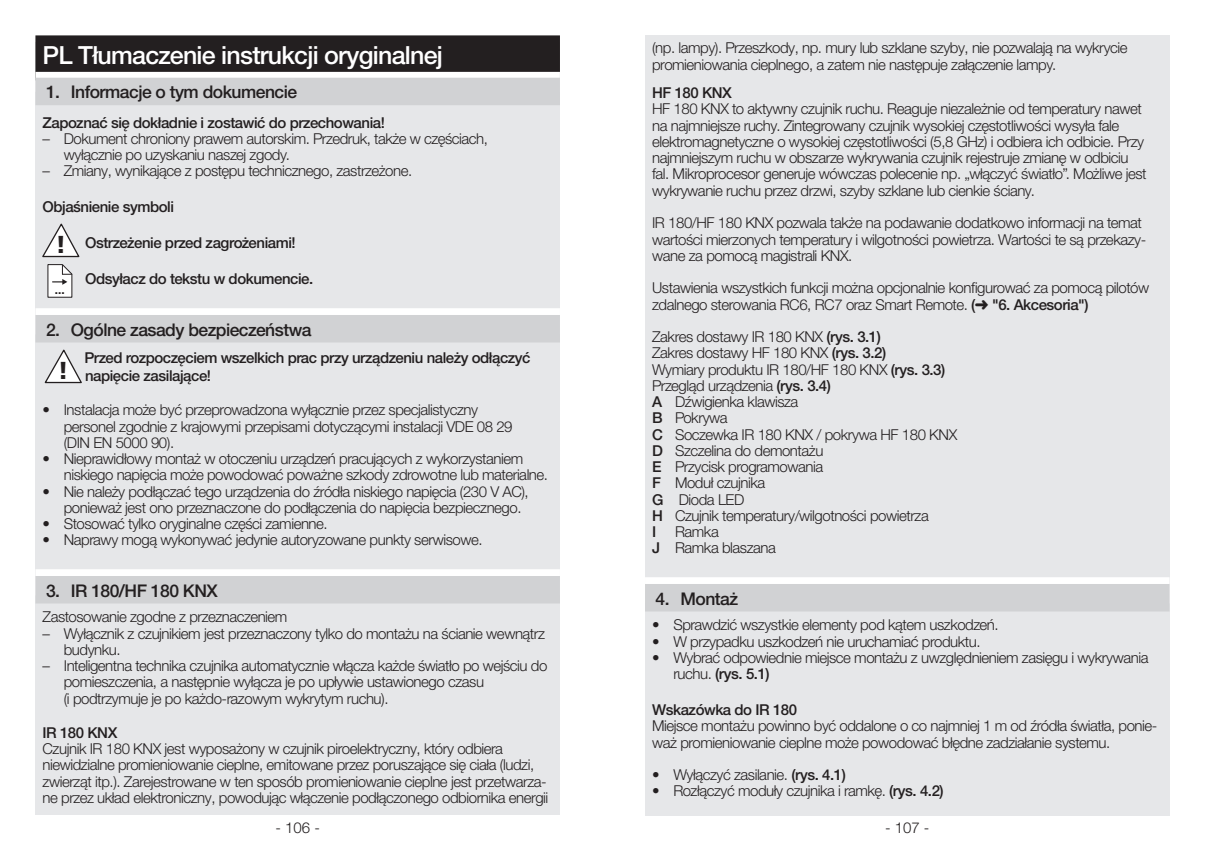
<style>
.page{position:relative;width:1205px;height:851px;background:#fff}
.page>*{position:absolute;margin:0;border:0;box-sizing:border-box;transform-origin:0 0}
.t1{font:500 25px "Helvetica Neue LTW1 G";letter-spacing:-.03em;color:#fff}
.t2{font:900 24.5px "Frutiger LT Com";color:#231f20}
.t3{font:500 17.5px "Helvetica Neue LTW1 G";letter-spacing:-.03em;color:#231f20}
.t4{font:300 15px/16.2px "Helvetica Neue LTW1 G";letter-spacing:-.03em;color:#231f20}
.t5{font:500 15px/18px "Helvetica Neue LTW1 G";letter-spacing:-.03em;color:#231f20}
.t6{font:700 11.75px "Helvetica Neue LT Pro";color:#231f20}
.s1{font-weight:500}
</style>
<div class="page">
<div style="left:35px;top:42px;width:525px;height:773px;background:#e6e7e9"></div>
<div style="left:35px;top:35px;width:525px;height:45px;background:#231f20"></div>
<div style="left:35px;top:72px;width:525px;height:20px;background:linear-gradient(to right,#fff,#fff)"></div>
<div style="left:35px;top:78px;width:525px;height:27px;background:#d1d2d4"></div>
<div style="left:35px;top:308px;width:525px;height:26px;background:#fff"></div>
<div style="left:35px;top:315px;width:525px;height:27px;background:#d1d2d4"></div>
<div style="left:35px;top:569px;width:525px;height:26px;background:#fff"></div>
<div style="left:35px;top:576px;width:525px;height:27px;background:#d1d2d4"></div>
<svg style="left:45px;top:349px;width:37px;height:35px"></svg>
<svg style="left:47px;top:264px;width:25px;height:33px"></svg>
<svg style="left:42px;top:223px;width:37px;height:35px"></svg>
<div style="left:645px;top:35px;width:524px;height:780px;background:#e6e7e9"></div>
<div style="left:645px;top:577px;width:524px;height:26px;background:#fff"></div>
<div style="left:645px;top:584px;width:524px;height:27px;background:#d1d2d4"></div>
<h1 class="t1" style="left:43px;top:40px;width:402px">PL Tłumaczenie instrukcji oryginalnej</h1>
<p class="t3" style="left:46px;top:81px;width:253px">1. Informacje o tym dokumencie</p>
<p class="t5" style="left:43px;top:113px;width:344px">Zapoznać się dokładnie i zostawić do przechowania!</p>
<p class="t4" style="left:64px;top:130px;width:426px;text-indent:-21px">– Dokument chroniony prawem autorskim. Przedruk, także w częściach, wyłącznie po uzyskaniu naszej zgody.</p>
<p class="t4" style="left:43px;top:163px;width:371px">– Zmiany, wynikające z postępu technicznego, zastrzeżone.</p>
<p class="t5" style="left:43px;top:198px;width:133px">Objaśnienie symboli</p>
<p class="t5" style="left:85px;top:234px;width:212px">Ostrzeżenie przed zagrożeniami!</p>
<p class="t5" style="left:85px;top:270px;width:228px">Odsyłacz do tekstu w dokumencie.</p>
<p class="t3" style="left:46px;top:319px;width:267px">2. Ogólne zasady bezpieczeństwa</p>
<h2 class="t2" style="left:58px;top:355px;width:12px">!</h2>
<p class="t5" style="left:85px;top:349px;width:447px">Przed rozpoczęciem wszelkich prac przy urządzeniu należy odłączyć napięcie zasilające!</p>
<p class="t4" style="left:64px;top:402px;width:450px;text-indent:-21px">• Instalacja może być przeprowadzona wyłącznie przez specjalistyczny personel zgodnie z krajowymi przepisami dotyczącymi instalacji VDE 08 29 (DIN EN 5000 90).</p>
<p class="t4" style="left:64px;top:450px;width:486px;text-indent:-21px">• Nieprawidłowy montaż w otoczeniu urządzeń pracujących z wykorzystaniem niskiego napięcia może powodować poważne szkody zdrowotne lub materialne.</p>
<p class="t4" style="left:64px;top:483px;width:466px;text-indent:-21px">• Nie należy podłączać tego urządzenia do źródła niskiego napięcia (230 V AC), ponieważ jest ono przeznaczone do podłączenia do napięcia bezpiecznego.</p>
<p class="t4" style="left:43px;top:515px;width:287px">• Stosować tylko oryginalne części zamienne.</p>
<p class="t4" style="left:43px;top:532px;width:441px">• Naprawy mogą wykonywać jedynie autoryzowane punkty serwisowe.</p>
<p class="t3" style="left:46px;top:579px;width:173px">3. IR 180/HF 180 KNX</p>
<p class="t4" style="left:43px;top:608px;width:246px">Zastosowanie zgodne z przeznaczeniem</p>
<p class="t4" style="left:64px;top:625px;width:483px;text-indent:-21px">– Wyłącznik z czujnikiem jest przeznaczony tylko do montażu na ścianie wewnątrz budynku.</p>
<p class="t4" style="left:64px;top:657px;width:485px;text-indent:-21px">– Inteligentna technika czujnika automatycznie włącza każde światło po wejściu do pomieszczenia, a następnie wyłącza je po upływie ustawionego czasu<br>(i podtrzymuje je po każdo-razowym wykrytym ruchu).</p>
<p class="t5" style="left:43px;top:723px;width:76px">IR 180 KNX</p>
<p class="t4" style="left:43px;top:740px;width:507px">Czujnik IR 180 KNX jest wyposażony w czujnik piroelektryczny, który odbiera niewidzialne promieniowanie cieplne, emitowane przez poruszające się ciała (ludzi, zwierząt itp.). Zarejestrowane w ten sposób promieniowanie cieplne jest przetwarza&shy;ne przez układ elektroniczny, powodując włączenie podłączonego odbiornika energii</p>
<h2 class="t2" style="left:55px;top:229px;width:12px">!</h2>
<p class="t6" style="left:55px;top:282px;width:11px">...</p>
<p class="t4" style="left:652px;top:40px;width:477px">(np. lampy). Przeszkody, np. mury lub szklane szyby, nie pozwalają na wykrycie promieniowania cieplnego, a zatem nie następuje załączenie lampy.</p>
<p class="t5" style="left:652px;top:84px;width:81px">HF 180 KNX</p>
<p class="t4" style="left:652px;top:101px;width:496px">HF 180 KNX to aktywny czujnik ruchu. Reaguje niezależnie od temperatury nawet na najmniejsze ruchy. Zintegrowany czujnik wysokiej częstotliwości wysyła fale elektromagnetyczne o wysokiej częstotliwości (5,8 GHz) i odbiera ich odbicie. Przy najmniejszym ruchu w obszarze wykrywania czujnik rejestruje zmianę w odbiciu fal. Mikroprocesor generuje wówczas polecenie np. „włączyć światło”. Możliwe jest wykrywanie ruchu przez drzwi, szyby szklane lub cienkie ściany.</p>
<p class="t4" style="left:652px;top:215px;width:496px">IR 180/HF 180 KNX pozwala także na podawanie dodatkowo informacji na temat wartości mierzonych temperatury i wilgotności powietrza. Wartości te są przekazy&shy;wane za pomocą magistrali KNX.</p>
<p class="t4" style="left:652px;top:280px;width:499px">Ustawienia wszystkich funkcji można opcjonalnie konfigurować za pomocą pilotów zdalnego sterowania RC6, RC7 oraz Smart Remote. <span class="s1">(</span>➜ <span class="s1">"6. Akcesoria")</span></p>
<p class="t4" style="left:652px;top:328px;width:307px">Zakres dostawy IR 180 KNX <span class="s1">(rys. 3.1)<br></span>Zakres dostawy HF 180 KNX <span class="s1">(rys. 3.2)<br></span>Wymiary produktu IR 180/HF 180 KNX <span class="s1">(rys. 3.3)<br></span>Przegląd urządzenia <span class="s1">(rys. 3.4)<br>A</span> Dźwigienka klawisza<br><span class="s1">B</span> Pokrywa<br><span class="s1">C</span> Soczewka IR 180 KNX / pokrywa HF 180 KNX<br><span class="s1">D</span> Szczelina do demontażu<br><span class="s1">E</span> Przycisk programowania<br><span class="s1">F</span> Moduł czujnika<br><span class="s1">G</span> Dioda LED<br><span class="s1">H</span> Czujnik temperatury/wilgotności powietrza<br><span class="s1">I</span></p>
<p class="t4" style="left:652px;top:523px;width:125px;text-indent:23px">Ramka<br><span class="s1">J</span> Ramka blaszana</p>
<p class="t3" style="left:656px;top:587px;width:84px">4. Montaż</p>
<p class="t4" style="left:652px;top:616px;width:348px">• Sprawdzić wszystkie elementy pod kątem uszkodzeń.</p>
<p class="t4" style="left:652px;top:633px;width:330px">• W przypadku uszkodzeń nie uruchamiać produktu.</p>
<p class="t4" style="left:673px;top:649px;width:476px;text-indent:-21px">• Wybrać odpowiednie miejsce montażu z uwzględnieniem zasięgu i wykrywania ruchu. <span class="s1">(rys. 5.1)</span></p>
<p class="t5" style="left:652px;top:700px;width:147px">Wskazówka do IR 180</p>
<p class="t4" style="left:652px;top:717px;width:507px">Miejsce montażu powinno być oddalone o co najmniej 1 m od źródła światła, ponie&shy;waż promieniowanie cieplne może powodować błędne zadziałanie systemu.</p>
<p class="t4" style="left:652px;top:766px;width:195px">• Wyłączyć zasilanie. <span class="s1">(rys. 4.1)</span></p>
<p class="t4" style="left:652px;top:782px;width:293px">• Rozłączyć moduły czujnika i ramkę. <span class="s1">(rys. 4.2)</span></p>
<p class="t4" style="left:275px;top:819px;width:46px">- 106 -</p>
<p class="t4" style="left:885px;top:819px;width:46px">- 107 -</p>
</div>
